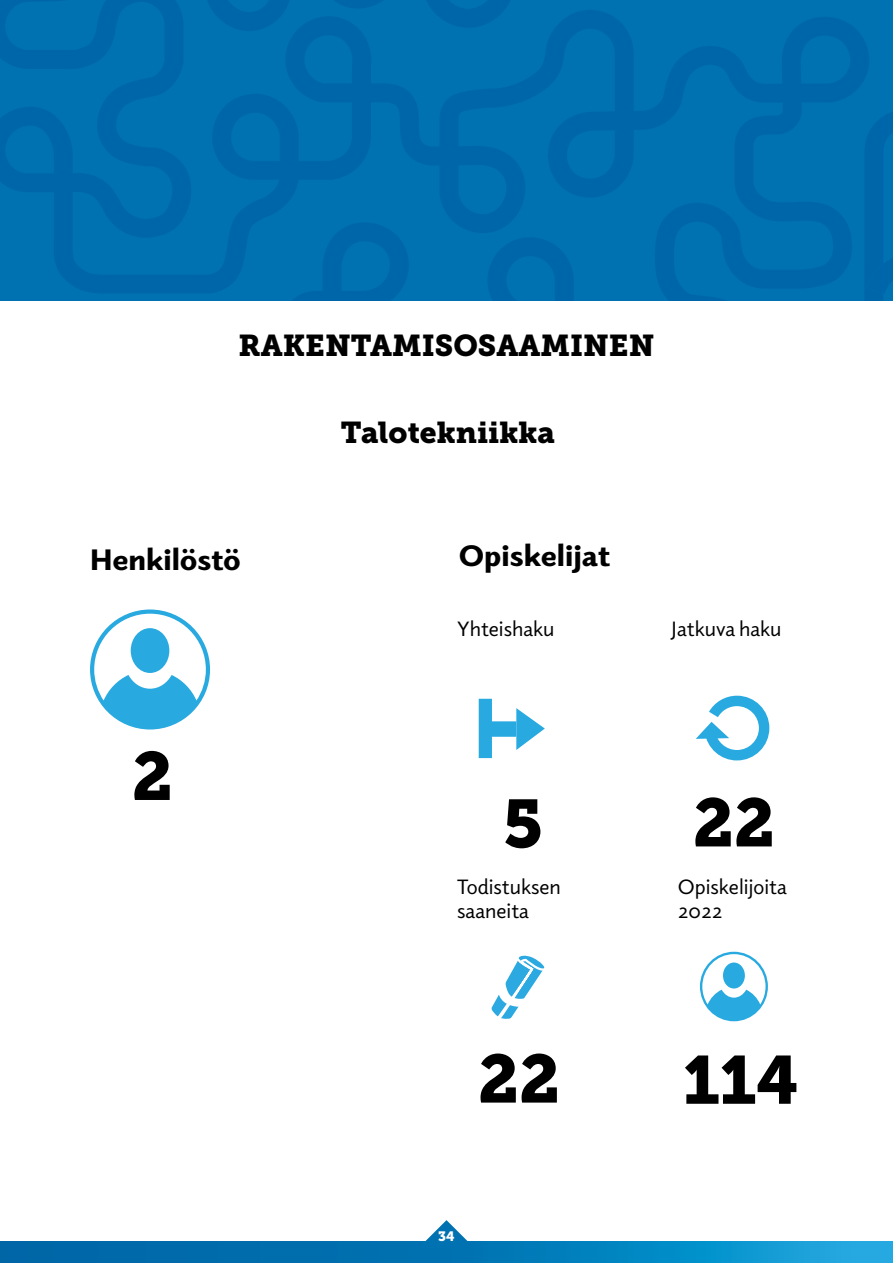
<style>
.page{position:relative;width:893px;height:1263px;background:#fff}
.page>*{position:absolute;margin:0;border:0;box-sizing:border-box;transform-origin:0 0}
.Infograafi_isot_luvu{font:67.5px "Museo Slab 900";color:#000}
.Isot_luvut{font:67.5px "Museo Slab 900";color:#000}
.Infograafi_yläotsikk{font:30px "Museo Slab 900";color:#000}
.Infograafi_otsikko_h{font:900 30px "Elido";color:#000}
.Infograafi_leipäteks{font:21px/24.2px "Elido";color:#000}
.t1{font:13.5px "Museo Slab 900";color:#fff}
</style>
<div class="page">
<svg style="left:0;top:1241px;width:893px;height:22px;background:#057cb9"></svg>
<svg style="left:418px;top:1220px;width:57px;height:28px"></svg>
<svg style="left:1px;top:0;width:892px;height:218px;background:#006eae"></svg>
<svg style="left:1px;top:218px;width:892px;height:82px;background:#006eae"></svg>
<svg style="left:90px;top:609px;width:120px;height:120px"></svg>
<div style="left:131px;top:628px;width:38px;height:45px;background:#28aae1;border-radius:50%"></div>
<div style="left:487px;top:720px;width:29px;height:18px;background:#28aae1"></div>
<div style="left:480px;top:699px;width:11px;height:59px;background:#28aae1"></div>
<svg style="left:516px;top:708px;width:29px;height:42px"></svg>
<svg style="left:696px;top:695px;width:74px;height:66px"></svg>
<svg style="left:491px;top:955px;width:54px;height:64px"></svg>
<svg style="left:700px;top:952px;width:68px;height:69px"></svg>
<div style="left:723px;top:962px;width:22px;height:26px;background:#28aae1;border-radius:50%"></div>
<h2 class="Infograafi_yläotsikk" style="left:239px;top:328px;width:417px">RAKENTAMISOSAAMINEN</h2>
<h2 class="Infograafi_yläotsikk" style="left:341px;top:415px;width:216px">Talotekniikka</h2>
<h3 class="Infograafi_otsikko_h" style="left:90px;top:540px;width:152px">Henkilöstö</h3>
<h3 class="Infograafi_otsikko_h" style="left:459px;top:535px;width:153px">Opiskelijat</h3>
<p class="Infograafi_leipäteks" style="left:457px;top:616px;width:99px">Yhteishaku</p>
<p class="Infograafi_leipäteks" style="left:671px;top:616px;width:112px">Jatkuva haku</p>
<p class="Isot_luvut" style="left:132px;top:737px;width:43px">2</p>
<p class="Infograafi_isot_luvu" style="left:503px;top:785px;width:41px">5</p>
<p class="Infograafi_leipäteks" style="left:457px;top:873px;width:105px">Todistuksen saaneita</p>
<p class="Infograafi_isot_luvu" style="left:693px;top:784px;width:84px">22</p>
<p class="Infograafi_leipäteks" style="left:678px;top:873px;width:111px">Opiskelijoita<br>2022</p>
<p class="Infograafi_isot_luvu" style="left:478px;top:1040px;width:84px">22</p>
<p class="t1" style="left:438px;top:1228px;width:18px">34</p>
<p class="Infograafi_isot_luvu" style="left:683px;top:1041px;width:117px">114</p>
</div>
